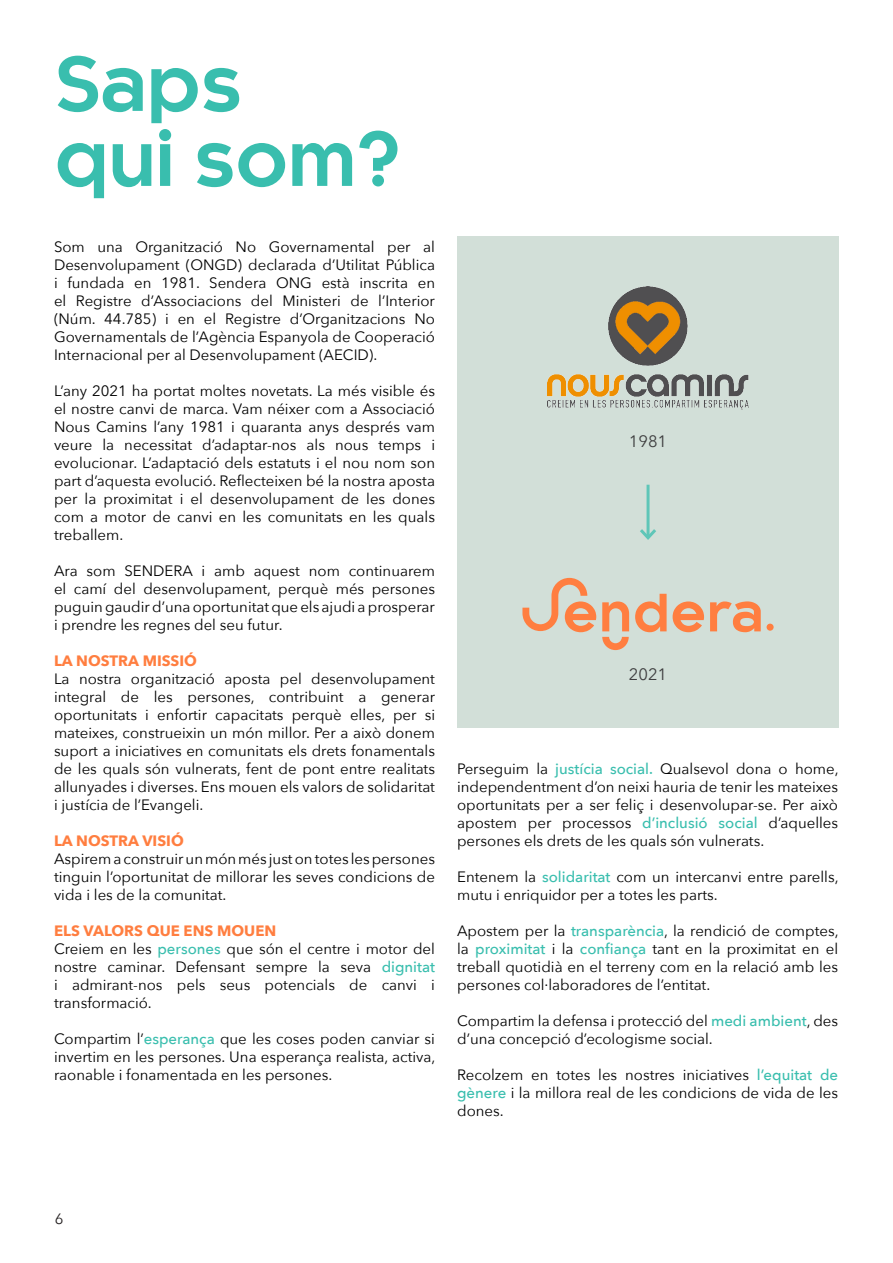
<style>
.page{position:relative;width:893px;height:1263px;background:#fff}
.page>*{position:absolute;margin:0;border:0;box-sizing:border-box;transform-origin:0 0}
.t1{font:700 72px "Kaleko 205";color:#39beae}
.t2{font:16.5px "Avenir Next";color:#3e3e3f}
.t3{font:15px/18px "Avenir Next";color:#000;text-align:justify}
.t4{font:700 15px "Avenir Next";color:#ff7e40}
.t5{font:15px "Avenir Next";color:#231f20}
.s1{font-weight:500;color:#39beae}
</style>
<div class="page">
<div style="left:457px;top:237px;width:382px;height:491px;background:#d2dfd8"></div>
<svg style="left:602px;top:601px;width:27px;height:30px"></svg>
<svg style="left:635px;top:594px;width:32px;height:38px"></svg>
<svg style="left:673px;top:601px;width:31px;height:31px"></svg>
<svg style="left:710px;top:601px;width:51px;height:31px"></svg>
<svg style="left:522px;top:578px;width:74px;height:54px"></svg>
<svg style="left:602px;top:637px;width:27px;height:13px"></svg>
<div style="left:767px;top:624px;width:7px;height:7px;background:#ff7e40;border-radius:50%"></div>
<img style="left:548px;top:286px;width:200px;height:123px">
<svg style="left:646px;top:485px;width:4px;height:41px"></svg>
<svg style="left:640px;top:526px;width:16px;height:14px"></svg>
<p class="t1" style="left:55px;top:43px;width:189px">Saps</p>
<p class="t1" style="left:55px;top:118px;width:347px">qui som?</p>
<p class="t3" style="left:54px;top:237px;width:383px">Som una Organització No Governamental per al Desenvolupament (ONGD) declarada d’Utilitat Pública i fundada en 1981. Sendera ONG està inscrita en el Registre d’Associacions del Ministeri de l’Interior (Núm. 44.785) i en el Registre d’Organitzacions No Governamentals de l’Agència Espanyola de Cooperació Internacional per al Desenvolupament (AECID).</p>
<p class="t3" style="left:54px;top:381px;width:383px">L’any 2021 ha portat moltes novetats. La més visible és el nostre canvi de marca. Vam néixer com a Associació Nous Camins l’any 1981 i quaranta anys després vam veure la necessitat d’adaptar-nos als nous temps i evolucionar. L’adaptació dels estatuts i el nou nom son part d’aquesta evolució. Reflecteixen bé la nostra aposta per la proximitat i el desenvolupament de les dones com a motor de canvi en les comunitats en les quals treballem.</p>
<p class="t3" style="left:54px;top:561px;width:383px">Ara som SENDERA i amb aquest nom continuarem el camí del desenvolupament, perquè més persones puguin gaudir d’una oportunitat que els ajudi a prosperar i prendre les regnes del seu futur.</p>
<p class="t4" style="left:54px;top:647px;width:145px">LA NOSTRA MISSIÓ</p>
<p class="t3" style="left:54px;top:669px;width:383px">La nostra organització aposta pel desenvolupament integral de les persones, contribuint a generar oportunitats i enfortir capacitats perquè elles, per si mateixes, construeixin un món millor. Per a això donem suport a iniciatives en comunitats els drets fonamentals de les quals són vulnerats, fent de pont entre realitats allunyades i diverses. Ens mouen els valors de solidaritat i justícia de l’Evangeli.</p>
<p class="t4" style="left:54px;top:827px;width:131px">LA NOSTRA VISIÓ</p>
<p class="t3" style="left:54px;top:849px;width:383px">Aspirem a construir un món més just on totes les persones tinguin l’oportunitat de millorar les seves condicions de vida i les de la comunitat.</p>
<p class="t4" style="left:54px;top:917px;width:224px">ELS VALORS QUE ENS MOUEN</p>
<p class="t3" style="left:54px;top:939px;width:383px">Creiem en les <span class="s1">persones</span> que són el centre i motor del nostre caminar. Defensant sempre la seva <span class="s1">dignitat </span>i admirant-nos pels seus potencials de canvi i transformació.</p>
<p class="t3" style="left:54px;top:1029px;width:383px">Compartim l’<span class="s1">esperança</span> que les coses poden canviar si invertim en les persones. Una esperança realista, activa, raonable i fonamentada en les persones.</p>
<p class="t2" style="left:629px;top:427px;width:40px">1981</p>
<p class="t2" style="left:629px;top:661px;width:40px">2021</p>
<p class="t3" style="left:457px;top:759px;width:383px">Perseguim la <span class="s1">justícia social.</span> Qualsevol dona o home, independentment d’on neixi hauria de tenir les mateixes oportunitats per a ser feliç i desenvolupar-se. Per això apostem per processos <span class="s1">d’inclusió social</span> d’aquelles persones els drets de les quals són vulnerats.</p>
<p class="t3" style="left:457px;top:867px;width:383px">Entenem la <span class="s1">solidaritat</span> com un intercanvi entre parells, mutu i enriquidor per a totes les parts.</p>
<p class="t3" style="left:457px;top:921px;width:383px">Apostem per la <span class="s1">transparència</span>, la rendició de comptes, la <span class="s1">proximitat</span> i la <span class="s1">confiança</span> tant en la proximitat en el treball quotidià en el terreny com en la relació amb les persones col·laboradores de l’entitat.</p>
<p class="t3" style="left:457px;top:1011px;width:383px">Compartim la defensa i protecció del <span class="s1">medi ambient</span>, des d’una concepció d’ecologisme social.</p>
<p class="t3" style="left:457px;top:1065px;width:383px">Recolzem en totes les nostres iniciatives <span class="s1">l’equitat de gènere</span> i la millora real de les condicions de vida de les dones.</p>
<p class="t5" style="left:55px;top:1206px;width:10px">6</p>
</div>
